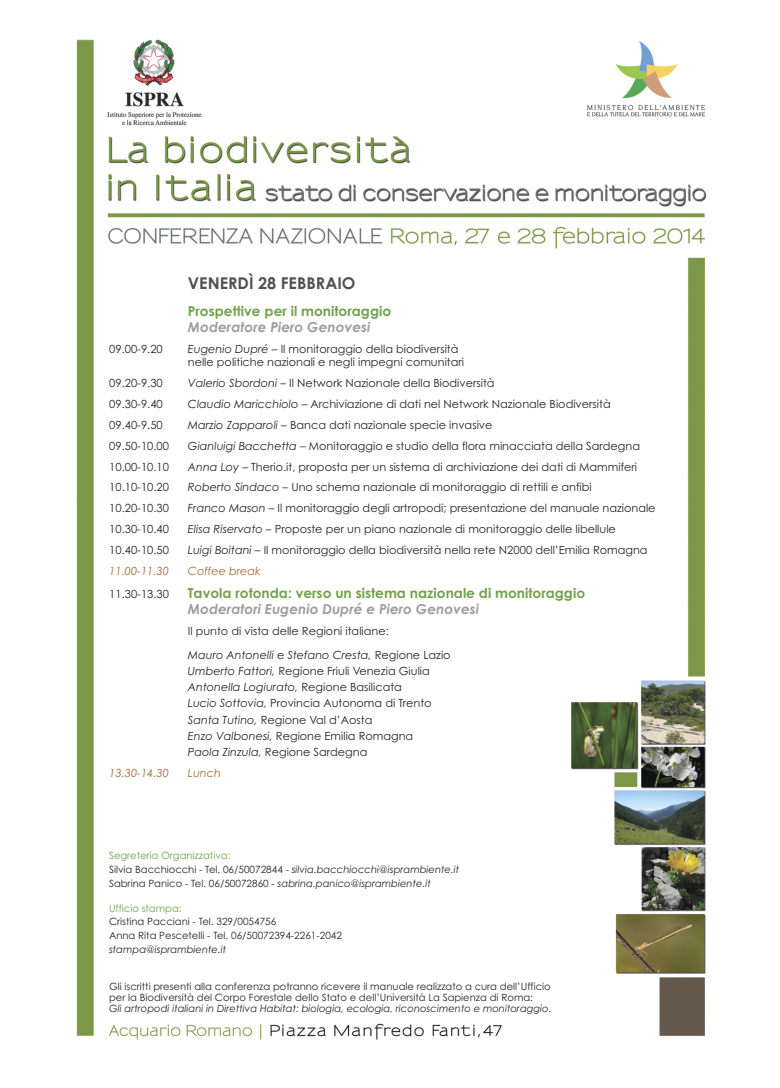
<style>
.page{position:relative;width:780px;height:1088px;background:#fff}
.page>*{position:absolute;margin:0;border:0;box-sizing:border-box;transform-origin:0 0}
.t1{font:700 16.25px "Century Gothic";color:#525152}
.t2{font:700 13.75px "Century Gothic";color:#72a14e}
.t3{font:italic 700 13.75px "Century Gothic";color:#9b9da1}
.t4{font:11.25px/16.2px "Century Gothic";color:#272627}
.t5{font:italic 11.25px "Century Gothic";color:#a46d35}
.t6{font:10px/13.8px "Century Gothic";color:#272627}
.t7{font:italic 10px "Century Gothic";color:#272627}
.t8{font:10px "Century Gothic";color:#72a14e}
.s1{font-style:italic}
.s2{color:#72a14e}
</style>
<div class="page">
<img style="left:76px;top:39px;width:631px;height:1001px">
<h1 class="t1" style="left:188px;top:273px;width:169px">VENERDÌ 28 FEBBRAIO</h1>
<p class="t2" style="left:188px;top:303px;width:205px">Prospettive per il monitoraggio</p>
<p class="t3" style="left:188px;top:319px;width:184px">Moderatore Piero Genovesi</p>
<p class="t4" style="left:109px;top:341px;width:55px">09.00-9.20</p>
<p class="t4" style="left:188px;top:342px;width:278px;line-height:13.8px"><span class="s1">Eugenio Dupré</span> – Il monitoraggio della biodiversità nelle politiche nazionali e negli impegni comunitari</p>
<p class="t4" style="left:109px;top:375px;width:55px">09.20-9.30</p>
<p class="t4" style="left:188px;top:375px;width:308px"><span class="s1">Valerio Sbordoni</span> – Il Network Nazionale della Biodiversità</p>
<p class="t4" style="left:109px;top:396px;width:55px">09.30-9.40</p>
<p class="t4" style="left:188px;top:396px;width:424px"><span class="s1">Claudio Maricchiolo</span> – Archiviazione di dati nel Network Nazionale Biodiversità</p>
<p class="t4" style="left:109px;top:417px;width:55px">09.40-9.50</p>
<p class="t4" style="left:188px;top:417px;width:306px"><span class="s1">Marzio Zapparoli</span> – Banca dati nazionale specie invasive</p>
<p class="t4" style="left:109px;top:438px;width:61px">09.50-10.00</p>
<p class="t4" style="left:188px;top:438px;width:453px"><span class="s1">Gianluigi Bacchetta</span> – Monitoraggio e studio della flora minacciata della Sardegna</p>
<p class="t4" style="left:109px;top:458px;width:61px">10.00-10.10</p>
<p class="t4" style="left:188px;top:458px;width:451px"><span class="s1">Anna Loy</span> – Therio.it, proposta per un sistema di archiviazione dei dati di Mammiferi</p>
<p class="t4" style="left:109px;top:479px;width:61px">10.10-10.20</p>
<p class="t4" style="left:188px;top:479px;width:405px"><span class="s1">Roberto Sindaco</span> – Uno schema nazionale di monitoraggio di rettili e anfibi</p>
<p class="t4" style="left:109px;top:500px;width:61px">10.20-10.30</p>
<p class="t4" style="left:188px;top:500px;width:469px"><span class="s1">Franco Mason</span> – Il monitoraggio degli artropodi; presentazione del manuale nazionale</p>
<p class="t4" style="left:109px;top:521px;width:61px">10.30-10.40</p>
<p class="t4" style="left:188px;top:521px;width:429px"><span class="s1">Elisa Riservato</span> – Proposte per un piano nazionale di monitoraggio delle libellule</p>
<p class="t4" style="left:109px;top:542px;width:61px">10.40-10.50</p>
<p class="t4" style="left:188px;top:542px;width:461px"><span class="s1">Luigi Boitani</span> – Il monitoraggio della biodiversità nella rete N2000 dell’Emilia Romagna</p>
<p class="t5" style="left:109px;top:564px;width:61px">11.00-11.30</p>
<p class="t5" style="left:188px;top:564px;width:75px">Coffee break</p>
<p class="t4" style="left:109px;top:586px;width:61px">11.30-13.30</p>
<p class="t2" style="left:188px;top:585px;width:399px">Tavola rotonda: verso un sistema nazionale di monitoraggio</p>
<p class="t3" style="left:188px;top:601px;width:293px">Moderatori Eugenio Dupré e Piero Genovesi</p>
<p class="t4" style="left:188px;top:620px;width:264px;line-height:23.4px">Il punto di vista delle Regioni italiane:<br><span class="s1">Mauro Antonelli</span> e <span class="s1">Stefano Cresta,</span> Regione Lazio</p>
<p class="t4" style="left:188px;top:663px;width:245px"><span class="s1">Umberto Fattori,</span> Regione Friuli Venezia Giulia <span class="s1">Antonella Logiurato,</span> Regione Basilicata <span class="s1">Lucio Sottovia,</span> Provincia Autonoma di Trento <span class="s1">Santa Tutino,</span> Regione Val d’Aosta<br><span class="s1">Enzo Valbonesi,</span> Regione Emilia Romagna <span class="s1">Paola Zinzula,</span> Regione Sardegna</p>
<p class="t5" style="left:109px;top:766px;width:61px">13.30-14.30</p>
<p class="t5" style="left:188px;top:766px;width:35px">Lunch</p>
<p class="t6" style="left:109px;top:849px;width:352px"><span class="s2">Segreteria Organizzativa:<br></span>Silvia Bacchiocchi - Tel. 06/50072844 - <span class="s1">silvia.bacchiocchi@isprambiente.it<br></span>Sabrina Panico - Tel. 06/50072860 - <span class="s1">sabrina.panico@isprambiente.it</span></p>
<p class="t8" style="left:109px;top:902px;width:74px">Ufficio stampa:</p>
<p class="t6" style="left:109px;top:915px;width:234px">Cristina Pacciani - Tel. 329/0054756<br>Anna Rita Pescetelli - Tel. 06/50072394-2261-2042</p>
<p class="t7" style="left:109px;top:943px;width:119px">stampa@isprambiente.it</p>
<p class="t6" style="left:109px;top:981px;width:443px;line-height:11.2px">Gli iscritti presenti alla conferenza potranno ricevere il manuale realizzato a cura dell’Ufficio per la Biodiversità del Corpo Forestale dello Stato e dell’Università La Sapienza di Roma:</p>
<p class="t7" style="left:109px;top:1003px;width:444px">Gli artropodi italiani in Direttiva Habitat: biologia, ecologia, riconoscimento e monitoraggio.</p>
</div>
